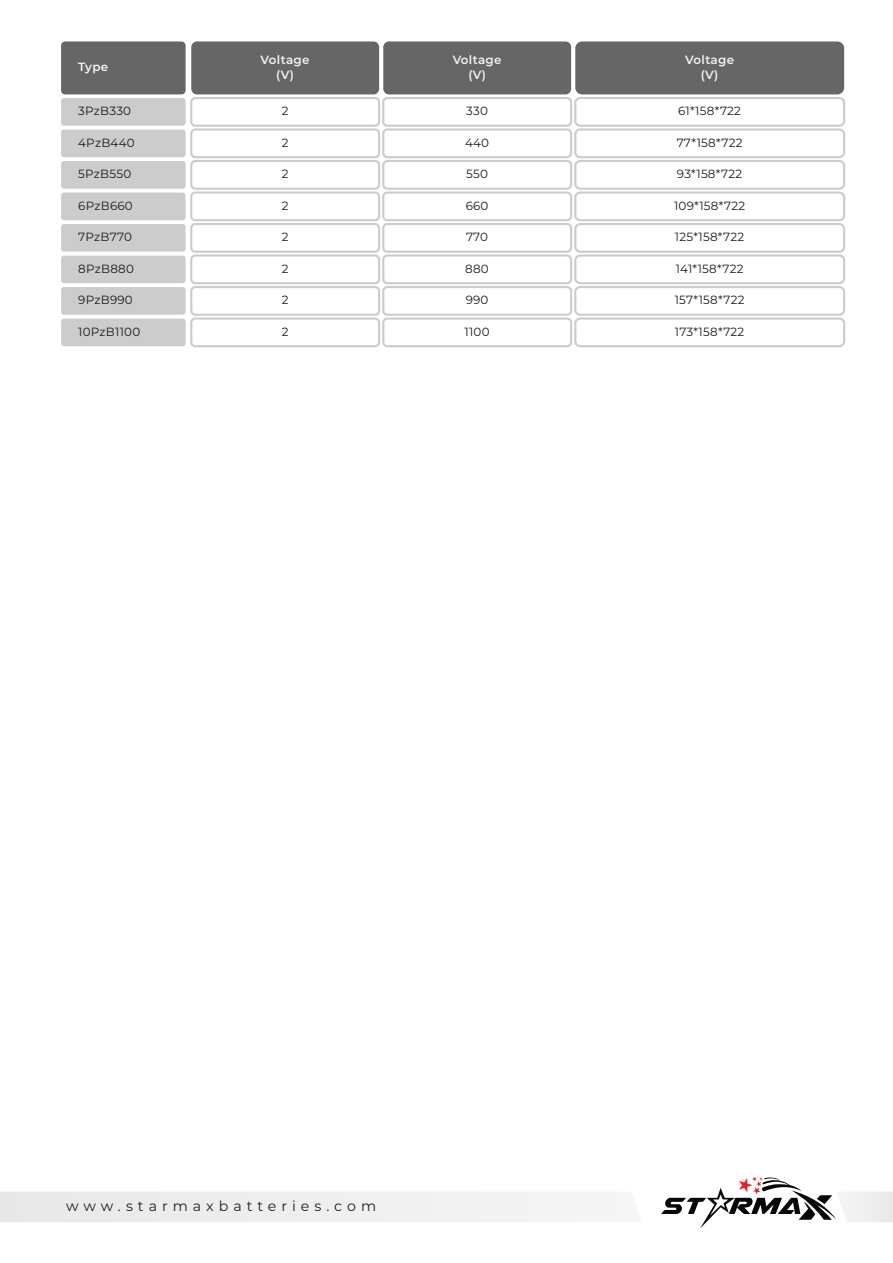
<style>
.page{position:relative;width:893px;height:1263px;background:#fff}
.page>*{position:absolute;margin:0;border:0;box-sizing:border-box;transform-origin:0 0}
.t1{font:14.25px "Montserrat";letter-spacing:.35em;color:#231f20}
.t2{font:11.85px "Montserrat";letter-spacing:.02em;color:#1a1a1a}
.t3{font:600 11.85px/14.2px "Montserrat";letter-spacing:.02em;color:#f2f2f2;text-align:center}
</style>
<div class="page">
<div style="left:61px;top:41px;width:125px;height:53px;background:#666;border-radius:4px"></div>
<div style="left:191px;top:41px;width:188px;height:53px;background:#666;border-radius:6px"></div>
<div style="left:61px;top:98px;width:125px;height:28px;background:#ccc;border-radius:3px"></div>
<div style="left:190px;top:97px;width:190px;height:30px;border:2px solid #ccc;border-radius:4px"></div>
<div style="left:61px;top:130px;width:125px;height:27px;background:#ccc;border-radius:3px"></div>
<div style="left:190px;top:128px;width:190px;height:30px;border:2px solid #ccc;border-radius:4px"></div>
<div style="left:61px;top:161px;width:125px;height:28px;background:#ccc;border-radius:3px"></div>
<div style="left:190px;top:160px;width:190px;height:30px;border:2px solid #ccc;border-radius:4px"></div>
<div style="left:383px;top:41px;width:188px;height:53px;background:#666;border-radius:6px"></div>
<div style="left:382px;top:97px;width:190px;height:30px;border:2px solid #ccc;border-radius:4px"></div>
<div style="left:382px;top:128px;width:190px;height:30px;border:2px solid #ccc;border-radius:4px"></div>
<div style="left:382px;top:160px;width:190px;height:30px;border:2px solid #ccc;border-radius:4px"></div>
<div style="left:575px;top:41px;width:269px;height:53px;background:#666;border-radius:7px"></div>
<div style="left:574px;top:97px;width:271px;height:30px;border:2px solid #ccc;border-radius:5px"></div>
<div style="left:574px;top:128px;width:271px;height:30px;border:2px solid #ccc;border-radius:5px"></div>
<div style="left:574px;top:160px;width:271px;height:30px;border:2px solid #ccc;border-radius:5px"></div>
<div style="left:61px;top:193px;width:125px;height:27px;background:#ccc;border-radius:3px"></div>
<div style="left:190px;top:191px;width:190px;height:30px;border:2px solid #ccc;border-radius:4px"></div>
<div style="left:61px;top:224px;width:125px;height:28px;background:#ccc;border-radius:3px"></div>
<div style="left:190px;top:223px;width:190px;height:30px;border:2px solid #ccc;border-radius:4px"></div>
<div style="left:61px;top:256px;width:125px;height:27px;background:#ccc;border-radius:3px"></div>
<div style="left:190px;top:254px;width:190px;height:30px;border:2px solid #ccc;border-radius:4px"></div>
<div style="left:382px;top:191px;width:190px;height:30px;border:2px solid #ccc;border-radius:4px"></div>
<div style="left:382px;top:223px;width:190px;height:30px;border:2px solid #ccc;border-radius:4px"></div>
<div style="left:382px;top:254px;width:190px;height:30px;border:2px solid #ccc;border-radius:4px"></div>
<div style="left:574px;top:191px;width:271px;height:30px;border:2px solid #ccc;border-radius:5px"></div>
<div style="left:574px;top:223px;width:271px;height:30px;border:2px solid #ccc;border-radius:5px"></div>
<div style="left:574px;top:254px;width:271px;height:30px;border:2px solid #ccc;border-radius:5px"></div>
<div style="left:61px;top:287px;width:125px;height:28px;background:#ccc;border-radius:3px"></div>
<div style="left:190px;top:286px;width:190px;height:30px;border:2px solid #ccc;border-radius:4px"></div>
<div style="left:61px;top:319px;width:125px;height:27px;background:#ccc;border-radius:3px"></div>
<div style="left:190px;top:317px;width:190px;height:30px;border:2px solid #ccc;border-radius:4px"></div>
<div style="left:382px;top:286px;width:190px;height:30px;border:2px solid #ccc;border-radius:4px"></div>
<div style="left:382px;top:317px;width:190px;height:30px;border:2px solid #ccc;border-radius:4px"></div>
<div style="left:574px;top:286px;width:271px;height:30px;border:2px solid #ccc;border-radius:5px"></div>
<div style="left:574px;top:317px;width:271px;height:30px;border:2px solid #ccc;border-radius:5px"></div>
<div style="left:0;top:1192px;width:572px;height:30px;background:#eeeeef"></div>
<svg style="left:661px;top:1176px;width:232px;height:52px"></svg>
<p class="t3" style="left:78px;top:60px;width:31px">Type</p>
<p class="t3" style="left:261px;top:52px;width:50px">Voltage (V)</p>
<p class="t2" style="left:78px;top:103px;width:54px">3PzB330</p>
<p class="t2" style="left:282px;top:103px;width:8px">2</p>
<p class="t2" style="left:78px;top:134px;width:58px">4PzB440</p>
<p class="t2" style="left:282px;top:134px;width:8px">2</p>
<p class="t2" style="left:78px;top:166px;width:55px">5PzB550</p>
<p class="t2" style="left:282px;top:166px;width:8px">2</p>
<p class="t2" style="left:78px;top:197px;width:56px">6PzB660</p>
<p class="t2" style="left:282px;top:197px;width:8px">2</p>
<p class="t2" style="left:78px;top:229px;width:55px">7PzB770</p>
<p class="t2" style="left:282px;top:229px;width:8px">2</p>
<p class="t2" style="left:78px;top:260px;width:57px">8PzB880</p>
<p class="t2" style="left:282px;top:260px;width:8px">2</p>
<p class="t2" style="left:78px;top:292px;width:56px">9PzB990</p>
<p class="t2" style="left:282px;top:292px;width:8px">2</p>
<p class="t2" style="left:78px;top:323px;width:64px">10PzB1100</p>
<p class="t2" style="left:282px;top:323px;width:8px">2</p>
<p class="t3" style="left:453px;top:52px;width:50px">Voltage (V)</p>
<p class="t2" style="left:466px;top:103px;width:23px">330</p>
<p class="t2" style="left:465px;top:134px;width:26px">440</p>
<p class="t2" style="left:466px;top:166px;width:23px">550</p>
<p class="t2" style="left:466px;top:197px;width:24px">660</p>
<p class="t2" style="left:466px;top:229px;width:24px">770</p>
<p class="t2" style="left:465px;top:260px;width:25px">880</p>
<p class="t2" style="left:466px;top:292px;width:24px">990</p>
<p class="t2" style="left:465px;top:323px;width:27px">1100</p>
<p class="t3" style="left:685px;top:52px;width:50px">Voltage (V)</p>
<p class="t2" style="left:678px;top:103px;width:64px">61*158*722</p>
<p class="t2" style="left:677px;top:134px;width:67px">77*158*722</p>
<p class="t2" style="left:677px;top:166px;width:67px">93*158*722</p>
<p class="t2" style="left:674px;top:197px;width:73px">109*158*722</p>
<p class="t2" style="left:675px;top:229px;width:71px">125*158*722</p>
<p class="t2" style="left:676px;top:260px;width:69px">141*158*722</p>
<p class="t2" style="left:675px;top:292px;width:71px">157*158*722</p>
<p class="t2" style="left:675px;top:323px;width:71px">173*158*722</p>
<p class="t1" style="left:66px;top:1196px;width:312px">www.starmaxbatteries.com</p>
</div>
